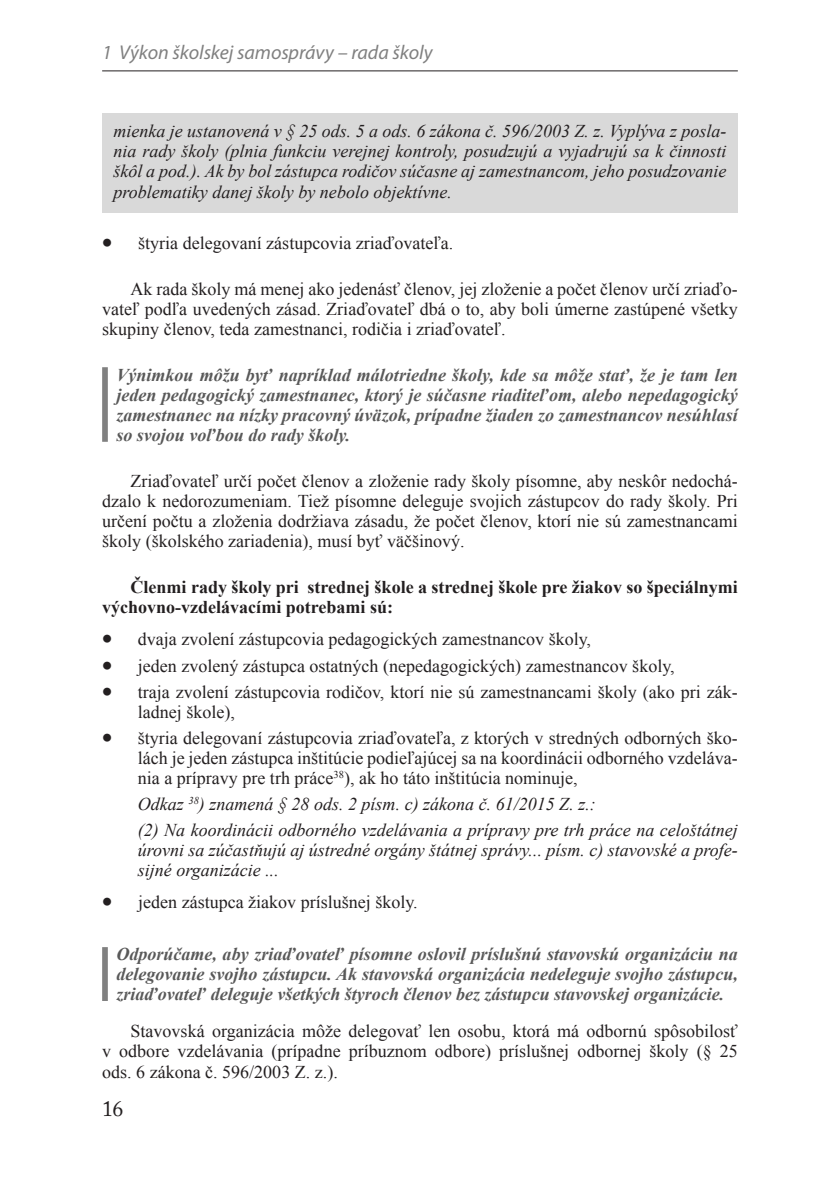
<style>
.page{position:relative;width:840px;height:1191px;background:#fff}
.page>*{position:absolute;margin:0;border:0;box-sizing:border-box;transform-origin:0 0}
.t1{font:22px "Adobe Caslon Pro";color:#231f20}
.t2{font:italic 20px "Myriad Pro";letter-spacing:-.005em;color:#808080}
.t3{font:18px/20px "Times New Roman";color:#231f20;text-align:justify}
.t4{font:italic 18px/20px "Times New Roman";color:#231f20}
.t5{font:italic 700 18px/20px "Times New Roman";color:#595959;text-align:justify}
.t6{font:700 18px/20px "Times New Roman";color:#231f20}
</style>
<div class="page">
<hr style="left:102px;top:70px;width:635px;height:1px;background:#231f20">
<div style="left:102px;top:113px;width:635px;height:100px;background:#d9d9d9"></div>
<div style="left:102px;top:947px;width:6px;height:54px;background:#808080"></div>
<div style="left:102px;top:367px;width:6px;height:75px;background:#808080"></div>
<p class="t2" style="left:102px;top:40px;width:332px">1 Výkon školskej samosprávy – rada školy</p>
<p class="t4" style="left:113px;top:121px;width:614px;text-align:justify">mienka je ustanovená v § 25 ods. 5 a ods. 6 zákona č. 596/2003 Z. z. Vyplýva z posla&shy;nia rady školy (plnia funkciu verejnej kontroly, posudzujú a vyjadrujú sa k činnosti škôl a pod.). Ak by bol zástupca rodičov súčasne aj zamestnancom, jeho posudzovanie problematiky danej školy by nebolo objektívne.</p>
<p class="t3" style="left:102px;top:233px;width:352px">• štyria delegovaní zástupcovia zriaďovateľa.</p>
<p class="t3" style="left:102px;top:279px;width:636px;text-indent:28px">Ak rada školy má menej ako jedenásť členov, jej zloženie a počet členov určí zriaďo&shy;vateľ podľa uvedených zásad. Zriaďovateľ dbá o to, aby boli úmerne zastúpené všetky skupiny členov, teda zamestnanci, rodičia i zriaďovateľ.</p>
<p class="t5" style="left:116px;top:364px;width:622px">Výnimkou môžu byť napríklad málotriedne školy, kde sa môže stať, že je tam len jeden pedagogický zamestnanec, ktorý je súčasne riaditeľom, alebo nepedagogický zamestnanec na nízky pracovný úväzok, prípadne žiaden zo zamestnancov nesúhlasí so svojou voľbou do rady školy.</p>
<p class="t3" style="left:102px;top:471px;width:636px;text-indent:28px">Zriaďovateľ určí počet členov a zloženie rady školy písomne, aby neskôr nedochá&shy;dzalo k nedorozumeniam. Tiež písomne deleguje svojich zástupcov do rady školy. Pri určení počtu a zloženia dodržiava zásadu, že počet členov, ktorí nie sú zamestnancami školy (školského zariadenia), musí byť väčšinový.</p>
<p class="t6" style="left:102px;top:577px;width:636px;text-indent:28px">Členmi rady školy pri strednej škole a strednej škole pre žiakov so špeciálnymi výchovno-vzdelávacími potrebami sú:</p>
<p class="t3" style="left:102px;top:629px;width:490px">• dvaja zvolení zástupcovia pedagogických zamestnancov školy,</p>
<p class="t3" style="left:102px;top:655px;width:573px">• jeden zvolený zástupca ostatných (nepedagogických) zamestnancov školy,</p>
<p class="t3" style="left:138px;top:681px;width:601px;text-indent:-36px">• traja zvolení zástupcovia rodičov, ktorí nie sú zamestnancami školy (ako pri zák&shy;ladnej škole),</p>
<p class="t3" style="left:138px;top:727px;width:601px;text-indent:-36px">• štyria delegovaní zástupcovia zriaďovateľa, z ktorých v stredných odborných ško&shy;lách je jeden zástupca inštitúcie podieľajúcej sa na koordinácii odborného vzdeláva&shy;nia a prípravy pre trh práce<sup>38</sup>), ak ho táto inštitúcia nominuje,</p>
<p class="t4" style="left:138px;top:790px;width:601px;line-height:26px">Odkaz <sup>38</sup>) znamená § 28 ods. 2 písm. c) zákona č. 61/2015 Z. z.:<br>(2) Na koordinácii odborného vzdelávania a prípravy pre trh práce na celoštátnej</p>
<p class="t4" style="left:138px;top:840px;width:601px">úrovni sa zúčastňujú aj ústredné orgány štátnej správy... písm. c) stavovské a profe&shy;sijné organizácie ...</p>
<p class="t3" style="left:102px;top:892px;width:317px">• jeden zástupca žiakov príslušnej školy.</p>
<p class="t5" style="left:116px;top:943px;width:622px">Odporúčame, aby zriaďovateľ písomne oslovil príslušnú stavovskú organizáciu na delegovanie svojho zástupcu. Ak stavovská organizácia nedeleguje svojho zástupcu, zriaďovateľ deleguje všetkých štyroch členov bez zástupcu stavovskej organizácie.</p>
<p class="t3" style="left:102px;top:1021px;width:636px;text-indent:28px">Stavovská organizácia môže delegovať len osobu, ktorá má odbornú spôsobilosť v odbore vzdelávania (prípadne príbuznom odbore) príslušnej odbornej školy (§ 25 ods. 6 zákona č. 596/2003 Z. z.).</p>
<p class="t1" style="left:102px;top:1096px;width:23px">16</p>
</div>
